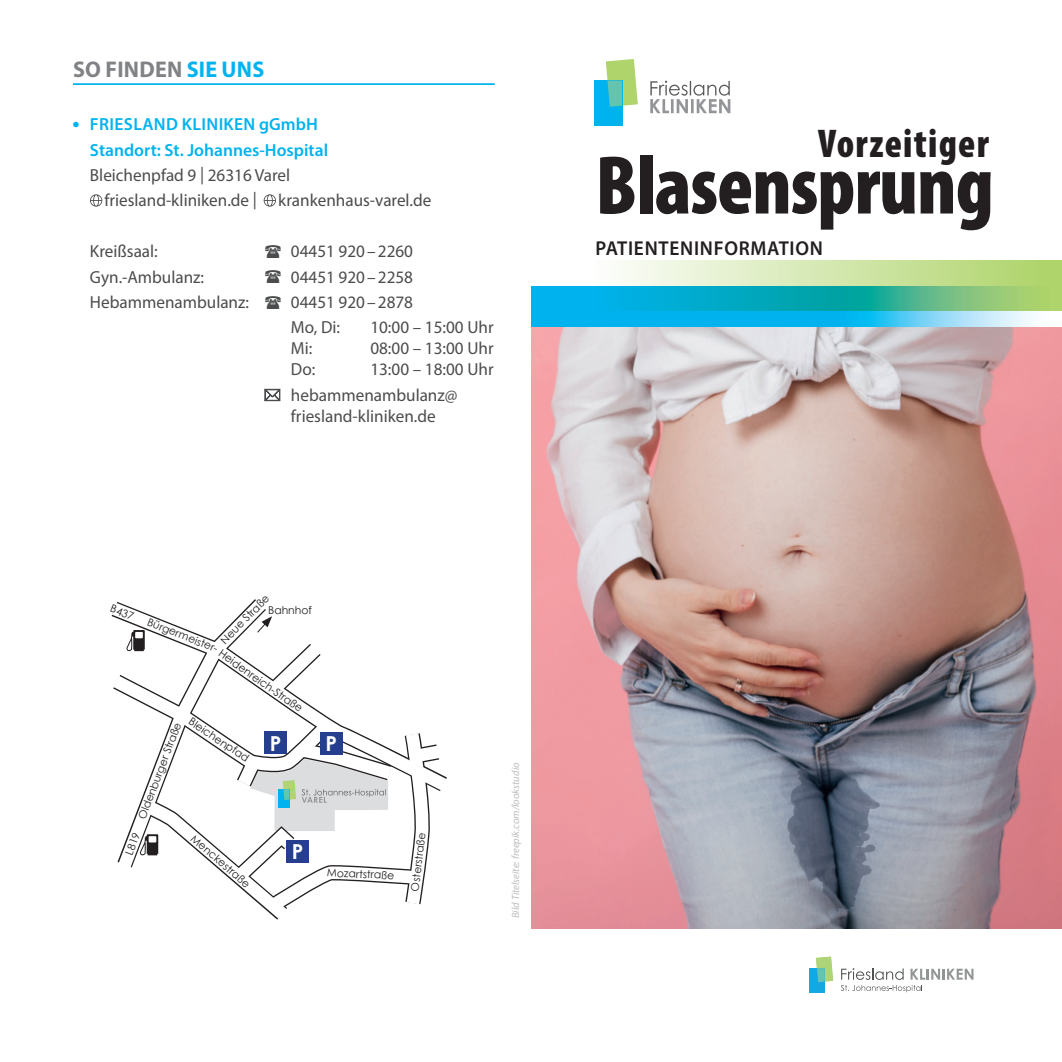
<style>
.page{position:relative;width:1062px;height:1062px;background:#fff}
.page>*{position:absolute;margin:0;border:0;box-sizing:border-box;transform-origin:0 0}
.t1{font:84px "Myriad Variable Concept";letter-spacing:-.01em;color:#231f20}
.t2{font:40.25px "Myriad Variable Concept";letter-spacing:.035em;color:#231f20;scale:.96 1}
.t3{font:700 22.75px "Myriad Pro";letter-spacing:.01em;color:#808285}
.t4{font:700 20.65px "Century Gothic";color:#fff}
.t5{font:20.12px "Myriad Variable Concept";letter-spacing:.035em;color:#231f20;scale:.96 1}
.t6{font:17.5px/21px "Myriad Pro";color:#4b4c4d}
.t7{font:600 17.5px "Myriad Pro";color:#00b3ef}
.t8{font:600 17.5px "Myriad Pro";letter-spacing:.02em;color:#00b3ef}
.t9{font:10.85px "Century Gothic";color:#231f20}
.BU_blau{font:italic 10.5px "Myriad Pro";color:#bcbdc0}
.s1{color:#00b3ef}
.s2{font-weight:700;font-size:21px}
</style>
<div class="page">
<img style="left:531px;top:326px;width:531px;height:602px">
<svg style="left:531px;top:286px;width:531px;height:40px;background:#31c0ee"></svg>
<svg style="left:596px;top:260px;width:466px;height:50px;background:#85ceac"></svg>
<svg style="left:650px;top:81px;width:80px;height:32px"></svg>
<div style="left:594px;top:81px;width:28px;height:45px;background:#00b3ef"></div>
<svg style="left:606px;top:59px;width:32px;height:48px;background:#99d294"></svg>
<div style="left:809px;top:968px;width:15px;height:24px;background:#15a7e0"></div>
<svg style="left:816px;top:956px;width:17px;height:26px"></svg>
<svg style="left:841px;top:968px;width:132px;height:24px"></svg>
<svg style="left:111px;top:616px;width:336px;height:304px"></svg>
<svg style="left:90px;top:194px;width:12px;height:13px"></svg>
<svg style="left:264px;top:194px;width:12px;height:13px"></svg>
<hr style="left:73px;top:83px;width:422px;height:2px;background:#00b3ef">
<p class="t3" style="left:73px;top:54px;width:193px">SO FINDEN <span class="s1">SIE UNS</span></p>
<p class="t8" style="left:73px;top:113px;width:247px"><span class="s2">•</span> FRIESLAND KLINIKEN gGmbH</p>
<p class="t7" style="left:90px;top:139px;width:240px">Standort: St. Johannes-Hospital</p>
<p class="t6" style="left:90px;top:164px;width:202px">Bleichenpfad 9 | 26316 Varel</p>
<p class="t6" style="left:104px;top:190px;width:328px">friesland-kliniken.de | krankenhaus-varel.de</p>
<p class="t6" style="left:90px;top:240px;width:69px">Kreißsaal:</p>
<p class="t6" style="left:291px;top:240px;width:124px">04451 920–2260</p>
<p class="t6" style="left:90px;top:266px;width:116px">Gyn.-Ambulanz:</p>
<p class="t6" style="left:291px;top:266px;width:124px">04451 920–2258</p>
<p class="t6" style="left:90px;top:291px;width:161px">Hebammenambulanz:</p>
<p class="t6" style="left:291px;top:291px;width:124px">04451 920–2878</p>
<p class="t6" style="left:291px;top:317px;width:51px">Mo, Di:</p>
<p class="t6" style="left:370px;top:317px;width:125px">10:00 – 15:00 Uhr</p>
<p class="t6" style="left:291px;top:338px;width:23px">Mi:</p>
<p class="t6" style="left:370px;top:338px;width:125px">08:00 – 13:00 Uhr</p>
<p class="t6" style="left:291px;top:359px;width:26px">Do:</p>
<p class="t6" style="left:370px;top:359px;width:125px">13:00 – 18:00 Uhr</p>
<p class="t6" style="left:291px;top:384px;width:168px">hebammenambulanz@ friesland-kliniken.de</p>
<p class="t9" style="left:217px;top:636px;width:66px;rotate:-45deg">Neue Straße</p>
<p class="t9" style="left:114px;top:600px;width:26px;rotate:21deg">B437</p>
<p class="t9" style="left:268px;top:602px;width:45px">Bahnhof</p>
<p class="t9" style="left:151px;top:614px;width:78px;rotate:22deg">Bürgermeister-</p>
<p class="t9" style="left:224px;top:645px;width:101px;rotate:35deg">Heidenreich-Straße</p>
<p class="t9" style="left:194px;top:713px;width:72px;rotate:34deg">Bleichenpfad</p>
<p class="t9" style="left:134px;top:816px;width:104px;rotate:-69deg">Oldenburger Straße</p>
<p class="t9" style="left:122px;top:851px;width:24px;rotate:-69deg">L819</p>
<p class="t9" style="left:197px;top:831px;width:76px;rotate:41deg">Menckestraße</p>
<p class="t4" style="left:270px;top:727px;width:13px">P</p>
<p class="t4" style="left:325px;top:728px;width:13px">P</p>
<p class="t4" style="left:292px;top:836px;width:13px">P</p>
<p class="t9" style="left:327px;top:864px;width:69px;rotate:3deg">Mozartstraße</p>
<p class="t9" style="left:407px;top:890px;width:60px;rotate:-83deg">Osterstraße</p>
<p class="BU_blau" style="left:509px;top:918px;width:157px;rotate:-90deg">Bild Titelseite: freepik.com/lookstudio</p>
<p class="t2" style="left:818px;top:120px;width:179px">Vorzeitiger</p>
<p class="t1" style="left:595px;top:136px;width:399px">Blasensprung</p>
<p class="t5" style="left:595px;top:236px;width:238px">PATIENTENINFORMATION</p>
</div>
